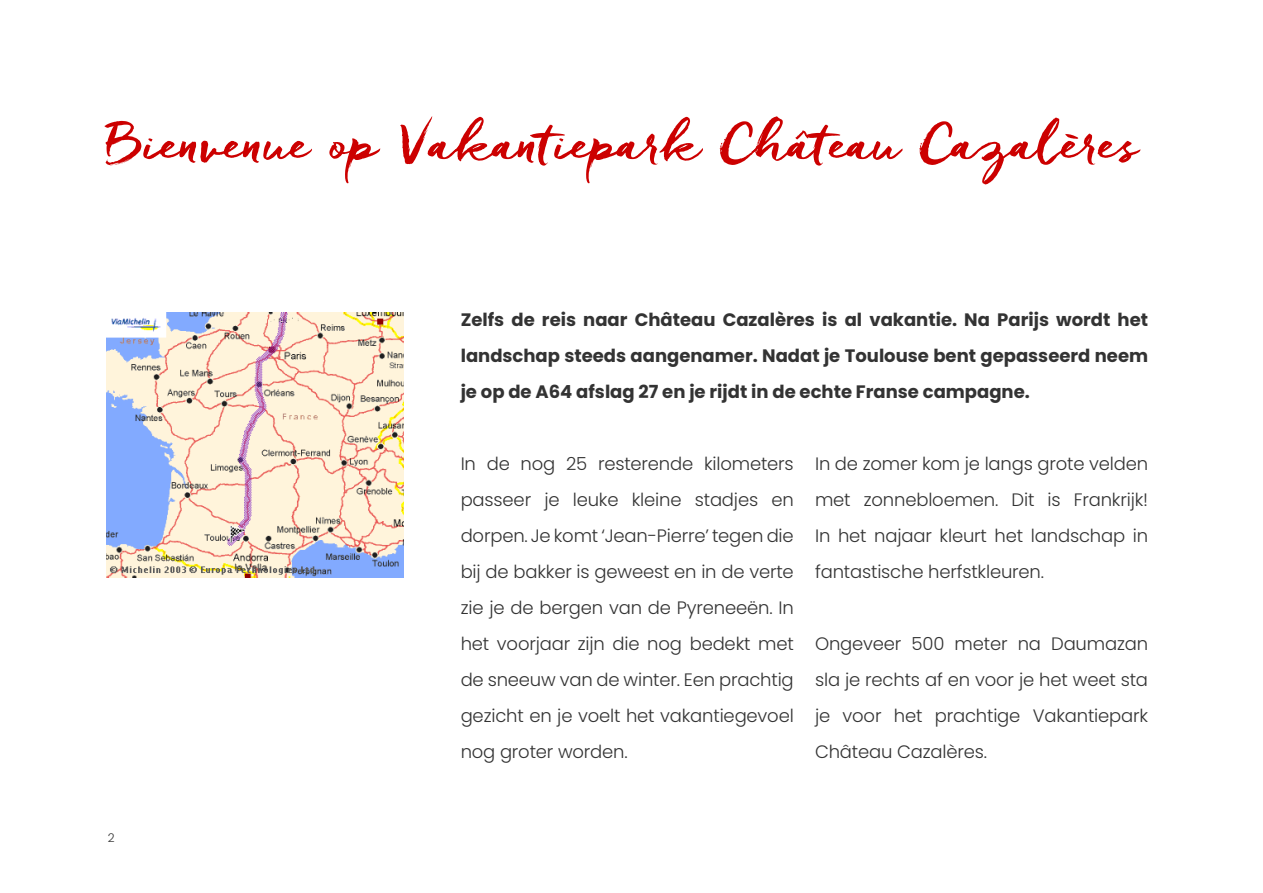
<style>
.page{position:relative;width:1263px;height:893px;background:#fff}
.page>*{position:absolute;margin:0;border:0;box-sizing:border-box;transform-origin:0 0}
.t1{font:54px "Freeland";color:#c00}
.t2{font:300 18px/36px "Poppins";letter-spacing:-.01em;color:#333;text-align:justify}
.t3{font:700 18px/36px "Poppins";color:#333;text-align:justify}
.t4{font:300 12px "Poppins";color:#333}
</style>
<div class="page">
<img style="left:106px;top:313px;width:298px;height:265px">
<p class="t1" style="left:106px;top:108px;width:1034px">Bienvenue op Vakantiepark Château Cazalères</p>
<p class="t3" style="left:461px;top:302px;width:689px">Zelfs de reis naar Château Cazalères is al vakantie. Na Parijs wordt het landschap steeds aangenamer. Nadat je Toulouse bent gepasseerd neem je op de A64 afslag 27 en je rijdt in de echte Franse campagne.</p>
<p class="t4" style="left:108px;top:831px;width:8px">2</p>
<p class="t2" style="left:461px;top:445px;width:335px">In de nog 25 resterende kilometers passeer je leuke kleine stadjes en dorpen. Je komt ‘Jean-Pierre’ tegen die bij de bakker is geweest en in de verte</p>
<p class="t2" style="left:461px;top:589px;width:335px">zie je de bergen van de Pyreneeën. In het voorjaar zijn die nog bedekt met de sneeuw van de winter. Een prachtig gezicht en je voelt het vakantiegevoel nog groter worden.</p>
<p class="t2" style="left:815px;top:445px;width:335px">In de zomer kom je langs grote velden met zonnebloemen. Dit is Frankrijk!<br>In het najaar kleurt het landschap in fantastische herfstkleuren.</p>
<p class="t2" style="left:815px;top:625px;width:335px">Ongeveer 500 meter na Daumazan sla je rechts af en voor je het weet sta je voor het prachtige Vakantiepark Château Cazalères.</p>
</div>
